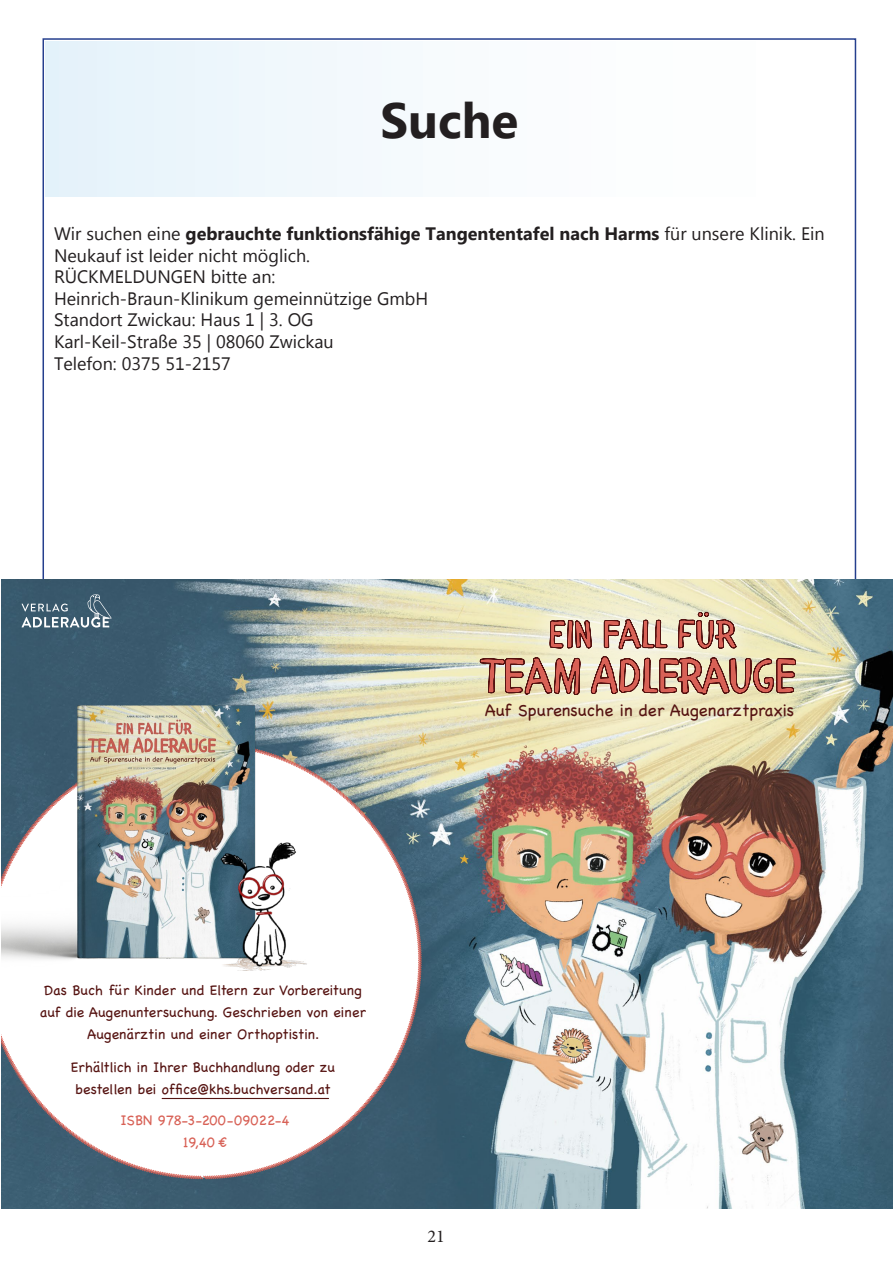
<style>
.page{position:relative;width:893px;height:1263px;background:#fff}
.page>*{position:absolute;margin:0;border:0;box-sizing:border-box;transform-origin:0 0}
.t1{font:700 49.5px "Microsoft New Tai Lue";color:#231f20}
.t2{font:18px/21.6px "Microsoft New Tai Lue";color:#231f20}
.t3{font:18px "Minion Pro";color:#231f20}
.t4{font:16.95px "Chalkboard";color:#551311}
.t5{font:14.25px/21.8px "Chalkboard";color:#551311;text-align:center}
.t6{font:14.25px/21.8px "Chalkboard";color:#d86156;text-align:center}
.s1{font-weight:700}
</style>
<div class="page">
<img style="left:1px;top:579px;width:892px;height:629px">
<svg style="left:504px;top:579px;width:258px;height:211px"></svg>
<svg style="left:530px;top:600px;width:225px;height:68px;fill:#f1edcd"></svg>
<svg style="left:604px;top:619px;width:63px;height:30px"></svg>
<svg style="left:549px;top:620px;width:43px;height:28px"></svg>
<svg style="left:480px;top:657px;width:100px;height:38px"></svg>
<svg style="left:591px;top:656px;width:205px;height:38px"></svg>
<svg style="left:678px;top:612px;width:58px;height:37px"></svg>
<svg style="left:1px;top:741px;width:421px;height:439px"></svg>
<img style="left:1px;top:685px;width:274px;height:282px">
<svg style="left:22px;top:594px;width:90px;height:33px"></svg>
<img style="left:215px;top:955px;width:104px;height:15px">
<img style="left:216px;top:832px;width:91px;height:142px">
<hr style="left:162px;top:1098px;width:167px;height:1px;background:#551311">
<div style="left:46px;top:41px;width:807px;height:156px;background:linear-gradient(to right,#e7f3fb,#fff)"></div>
<p class="t1" style="left:380px;top:92px;width:140px">Suche</p>
<p class="t2" style="left:54px;top:224px;width:772px">Wir suchen eine <span class="s1">gebrauchte funktionsfähige Tangententafel nach Harms</span> für unsere Klinik. Ein<br>Neukauf ist leider nicht möglich.</p>
<p class="t2" style="left:54px;top:267px;width:223px">RÜCKMELDUNGEN bitte an:</p>
<p class="t2" style="left:54px;top:289px;width:376px">Heinrich-Braun-Klinikum gemeinnützige GmbH</p>
<p class="t2" style="left:54px;top:311px;width:261px">Standort Zwickau: Haus 1 | 3. OG</p>
<p class="t2" style="left:54px;top:332px;width:281px">Karl-Keil-Straße 35 | 08060 Zwickau</p>
<p class="t2" style="left:54px;top:354px;width:178px">Telefon: 0375 51-2157</p>
<p class="t4" style="left:485px;top:700px;width:311px">Auf Spurensuche in der Augenarztpraxis</p>
<p class="t5" style="left:40px;top:979px;width:328px">Das Buch für Kinder und Eltern zur Vorbereitung auf die Augenuntersuchung. Geschrieben von einer<br>Augenärztin und einer Orthoptistin.</p>
<p class="t5" style="left:71px;top:1056px;width:266px">Erhältlich in Ihrer Buchhandlung oder zu bestellen bei office@khs.buchversand.at</p>
<p class="t6" style="left:120px;top:1109px;width:171px">ISBN 978-3-200-09022-4<br>19,40 €</p>
<p class="t3" style="left:427px;top:1224px;width:19px">21</p>
</div>
